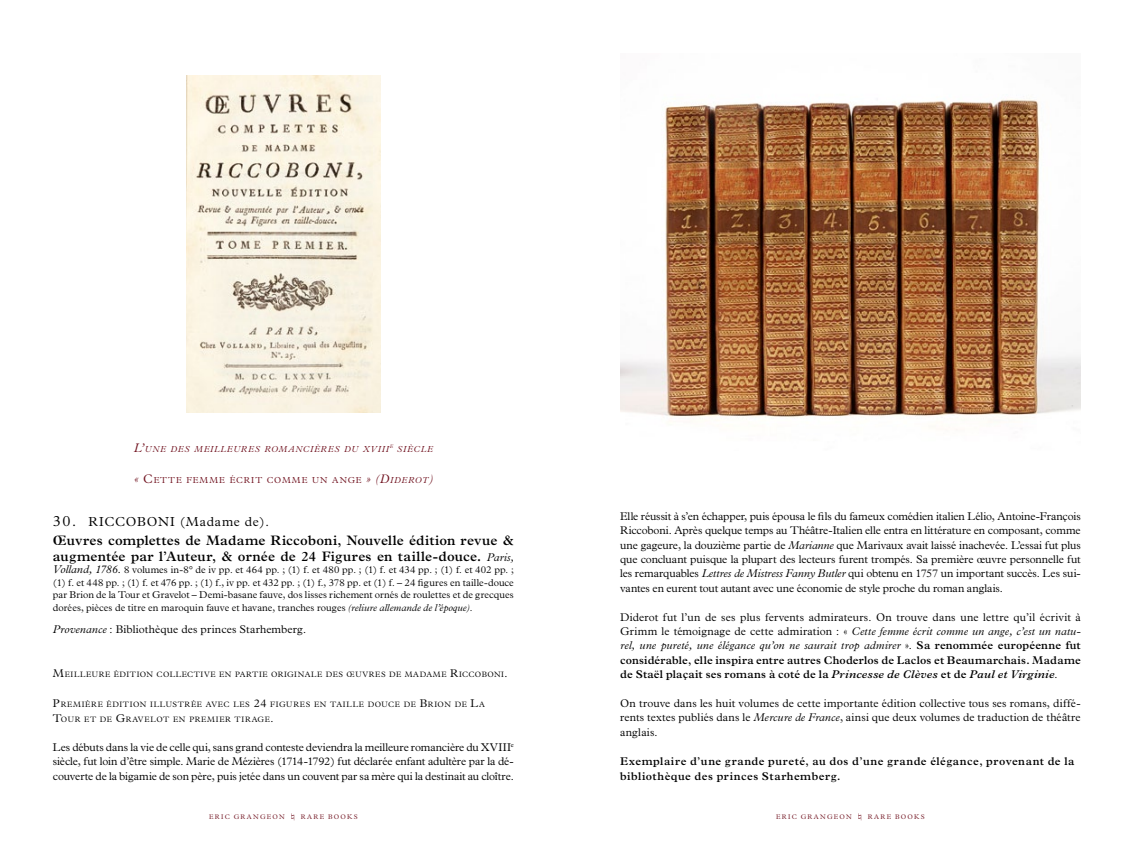
<style>
.page{position:relative;width:1134px;height:851px;background:#fff}
.page>*{position:absolute;margin:0;border:0;box-sizing:border-box;transform-origin:0 0}
.t1{font:600 13.75px/15.6px "Plantin";letter-spacing:.01em;color:#000}
.t2{font:300 13.12px "Plantin";letter-spacing:.05em;color:#000}
.t3{font:300 11.25px/14.4px "Plantin";color:#000;text-align:justify}
.t4{font:600 11.25px/14.4px "Plantin";letter-spacing:.04em;color:#000;text-align:justify}
.t5{font:300 10px/12.5px "Plantin";letter-spacing:.005em;color:#000;text-align:justify}
.t6{font:italic 300 8.75px "Plantin";letter-spacing:.1em;color:#711320}
.t7{font:300 8.75px "Plantin";letter-spacing:.12em;color:#711320}
.t8{font:300 7.88px/15px "Plantin";letter-spacing:.075em;color:#000}
.t9{font:300 6.75px "Plantin";letter-spacing:.2em;color:#711320}
.t10{font:italic 300 5.12px "Plantin";color:#711320}
.s1{font-size:12.5px}
.s2{font-style:italic;font-size:12.5px}
.s3{font-style:italic}
.s4{font-size:15px}
.s5{font-weight:300;font-style:italic;font-size:11.25px}
.s6{font-style:italic;font-size:11.25px}
.s7{font-size:11.25px}
.s8{font-weight:300}
.s9{font-weight:300;font-style:italic}
</style>
<div class="page">
<img style="left:620px;top:99px;width:461px;height:331px">
<img style="left:187px;top:75px;width:193px;height:337px">
<svg style="left:858px;top:813px;width:3px;height:7px"></svg>
<svg style="left:291px;top:813px;width:3px;height:7px"></svg>
<p class="t6" style="left:134px;top:444px;width:256px"><span class="s1">L’</span>UNE DES MEILLEURES ROMANCIÈRES DU XVIII</p>
<p class="t10" style="left:390px;top:443px;width:5px">E</p>
<p class="t6" style="left:397px;top:444px;width:37px">SIÈCLE</p>
<p class="t7" style="left:134px;top:474px;width:300px"><span class="s2">«</span> <span class="s1">C</span>ETTE FEMME ÉCRIT COMME UN ANGE <span class="s2">» (D</span><span class="s3">IDEROT</span><span class="s2">)</span></p>
<p class="t2" style="left:53px;top:514px;width:218px"><span class="s4">30.</span> RICCOBONI (Madame de).</p>
<p class="t1" style="left:53px;top:532px;width:462px">Œuvres complettes de Madame Riccoboni, Nouvelle édition revue &amp; augmentée par l’Auteur, &amp; ornée de 24 Figures en taille-douce. <span class="s5">Paris,</span></p>
<p class="t5" style="left:53px;top:563px;width:462px"><span class="s6">Volland, 1786.</span> 8 volumes in-8° de iv pp. et 464 pp. ; (1) f. et 480 pp. ; (1) f. et 434 pp. ; (1) f. et 402 pp. ; (1) f. et 448 pp. ; (1) f. et 476 pp. ; (1) f., iv pp. et 432 pp. ; (1) f., 378 pp. et (1) f. – 24 figures en taille-douce par Brion de la Tour et Gravelot – Demi-basane fauve, dos lisses richement ornés de roulettes et de grecques dorées, pièces de titre en maroquin fauve et havane, tranches rouges <span class="s3">(reliure allemande de l’époque)</span>.</p>
<p class="t3" style="left:53px;top:621px;width:255px"><span class="s3">Provenance</span> : Bibliothèque des princes Starhemberg.</p>
<p class="t8" style="left:53px;top:666px;width:456px"><span class="s7">M</span>EILLEURE ÉDITION COLLECTIVE EN PARTIE ORIGINALE DES ŒUVRES DE MADAME <span class="s7">R</span>ICC OBONI<span class="s7">.</span></p>
<p class="t8" style="left:53px;top:696px;width:433px"><span class="s7">P</span>REMIÈRE ÉDITION ILLUSTRÉE AVEC LES <span class="s7">24</span> FIGURES EN TAILLE DOUCE DE <span class="s7">B</span>RION DE <span class="s7">L</span>A<br><span class="s7">T</span>OUR ET DE <span class="s7">G</span>RAVELOT EN PREMIER TIRAGE<span class="s7">.</span></p>
<p class="t3" style="left:53px;top:739px;width:462px">Les débuts dans la vie de celle qui, sans grand conteste deviendra la meilleure romancière du XVIII<sup>e </sup>siècle, fut loin d’être simple. Marie de Mézières (1714-1792) fut déclarée enfant adultère par la dé&shy;couverte de la bigamie de son père, puis jetée dans un couvent par sa mère qui la destinait au cloître.</p>
<p class="t3" style="left:620px;top:509px;width:462px">Elle réussit à s’en échapper, puis épousa le fils du fameux comédien italien Lélio, Antoine-François Riccoboni. Après quelque temps au Théâtre-Italien elle entra en littérature en composant, comme une gageure, la douzième partie de <span class="s3">Marianne</span> que Marivaux avait laissé inachevée. L’essai fut plus que concluant puisque la plupart des lecteurs furent trompés. Sa première œuvre personnelle fut les remarquables <span class="s3">Lettres de Mistress Fanny Butler</span> qui obtenu en 1757 un important succès. Les sui&shy;vantes en eurent tout autant avec une économie de style proche du roman anglais.</p>
<p class="t4" style="left:620px;top:609px;width:462px"><span class="s8">Diderot fut l’un de ses plus fervents admirateurs. On trouve dans une lettre qu’il écrivit à Grimm le témoignage de cette admiration : «</span> <span class="s9">Cette femme écrit comme un ange, c’est un natu&shy;rel, une pureté, une élégance qu’on ne saurait trop admirer</span> <span class="s8">».</span> Sa renommée européenne fut considérable, elle inspira entre autres Choderlos de Laclos et Beaumarchais. Madame de Staël plaçait ses romans à coté de la <span class="s3">Princesse de Clèves</span> et de <span class="s3">Paul et Virginie</span><span class="s8">.</span></p>
<p class="t3" style="left:620px;top:696px;width:462px">On trouve dans les huit volumes de cette importante édition collective tous ses romans, diffé&shy;rents textes publiés dans le <span class="s3">Mercure de France</span>, ainsi que deux volumes de traduction de théâtre anglais.</p>
<p class="t4" style="left:620px;top:753px;width:456px;line-height:15px">Exemplaire d’une grande pureté, au dos d’une grande élégance, provenant de la bibliothèque des princes Starhemberg.</p>
<p class="t9" style="left:209px;top:813px;width:77px">ERIC GRANGEON</p>
<p class="t9" style="left:301px;top:813px;width:59px">RARE BOOKS</p>
<p class="t9" style="left:776px;top:813px;width:77px">ERIC GRANGEON</p>
<p class="t9" style="left:868px;top:813px;width:59px">RARE BOOKS</p>
</div>
